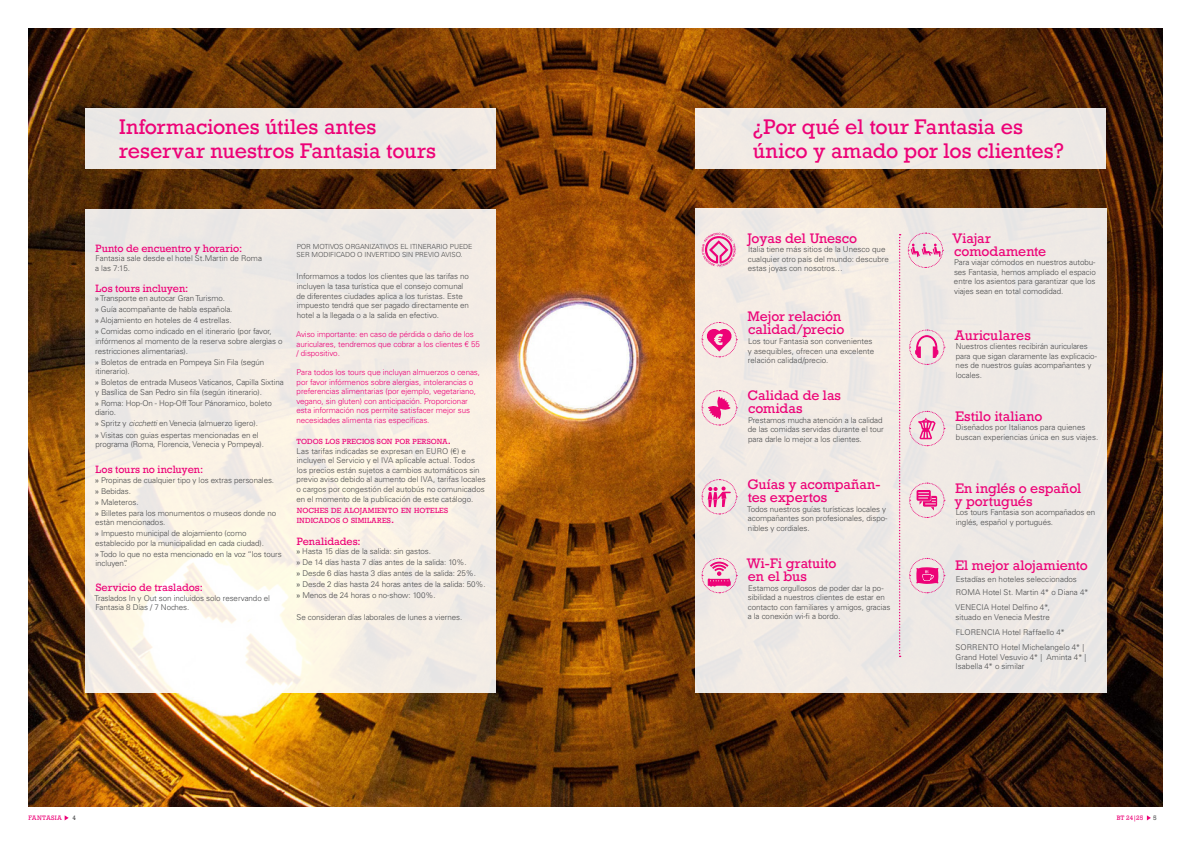
<style>
.page{position:relative;width:1191px;height:842px;background:#fff}
.page>*{position:absolute;margin:0;border:0;box-sizing:border-box;transform-origin:0 0}
.t1{font:19.9px/23.9px "Rockwell Nova";color:#ed0277}
.t2{font:13px/13px "Rockwell Nova";letter-spacing:-.005em;color:#ed0277}
.t3{font:10px "Rockwell Nova";color:#ed0277}
.t4{font:300 8px/9.6px "Univers LT Std";letter-spacing:-.01em;color:#4b4c4d}
.t5{font:300 8px/9.6px "Univers LT Std";letter-spacing:-.01em;color:#ed0277}
.t6{font:300 7px/8.4px "Univers LT Std";letter-spacing:-.01em;color:#4b4c4d}
.t7{font:7px/9.6px "Rockwell Nova";letter-spacing:.01em;color:#ed0277}
.t8{font:6px "Rockwell Nova";letter-spacing:.035em;color:#ed0277}
.t9{font:6px "Rockwell Nova";color:#4b4c4d}
.s1{font-weight:400}
.s2{font-style:italic}
.s3{font-size:10px}
</style>
<div class="page">
<svg style="left:65px;top:815px;width:4px;height:5px"></svg>
<svg style="left:1146px;top:815px;width:4px;height:5px"></svg>
<img style="left:28px;top:28px;width:1134px;height:779px">
<div style="left:695px;top:209px;width:411px;height:484px;background:#efe9e5"></div>
<div style="left:695px;top:108px;width:410px;height:61px;background:#efeae5"></div>
<div style="left:85px;top:108px;width:411px;height:61px;background:#eee9e5"></div>
<svg style="left:85px;top:209px;width:411px;height:484px;background:#f4eee7"></svg>
<svg style="left:909px;top:411px;width:36px;height:35px"></svg>
<svg style="left:909px;top:482px;width:36px;height:36px"></svg>
<svg style="left:701px;top:390px;width:36px;height:36px"></svg>
<svg style="left:701px;top:558px;width:36px;height:35px"></svg>
<svg style="left:907px;top:232px;width:36px;height:36px"></svg>
<svg style="left:701px;top:479px;width:36px;height:36px"></svg>
<svg style="left:899px;top:234px;width:1px;height:423px"></svg>
<svg style="left:701px;top:233px;width:34px;height:34px"></svg>
<svg style="left:909px;top:329px;width:36px;height:36px"></svg>
<svg style="left:701px;top:322px;width:36px;height:36px"></svg>
<svg style="left:909px;top:558px;width:36px;height:35px"></svg>
<p class="t1" style="left:119px;top:116px;width:318px">Informaciones útiles antes reservar nuestros Fantasia tours</p>
<p class="t1" style="left:753px;top:115px;width:312px">¿Por qué el tour Fantasia es único y amado por los clientes?</p>
<p class="t3" style="left:95px;top:242px;width:148px">Punto de encuentro y horario:</p>
<p class="t4" style="left:95px;top:253px;width:168px">Fantasia sale desde el hotel St.Martin de Roma a las 7:15.</p>
<p class="t3" style="left:95px;top:282px;width:94px">Los tours incluyen:</p>
<p class="t4" style="left:95px;top:294px;width:132px"><span class="s1">»</span>Transporte en autocar Gran Turismo.</p>
<p class="t4" style="left:95px;top:305px;width:139px"><span class="s1">»</span> Guía acompañante de habla española.</p>
<p class="t4" style="left:95px;top:316px;width:138px"><span class="s1">»</span> Alojamiento en hoteles de 4 estrellas.</p>
<p class="t4" style="left:95px;top:327px;width:189px"><span class="s1">»</span> Comidas como indicado en el itinerario (por favor, infórmenos al momento de la reserva sobre alergìas o restricciones alimentarias).</p>
<p class="t4" style="left:95px;top:357px;width:171px"><span class="s1">»</span> Boletos de entrada en Pompeya Sin Fila (según itinerario).</p>
<p class="t4" style="left:95px;top:378px;width:190px"><span class="s1">»</span> Boletos de entrada Museos Vaticanos, Capilla Sixtina y Basílica de San Pedro sin fila (según itinerario).</p>
<p class="t4" style="left:95px;top:398px;width:178px"><span class="s1">»</span> Roma: Hop-On - Hop-Off Tour Pánoramico, boleto diario.</p>
<p class="t4" style="left:95px;top:419px;width:165px"><span class="s1">»</span> Spritz y <span class="s2">cicchetti</span> en Venecia (almuerzo ligero).</p>
<p class="t4" style="left:95px;top:430px;width:171px"><span class="s1">»</span> Visitas con guias espertas mencionadas en el programa (Roma, Florencia, Venecia y Pompeya).</p>
<p class="t3" style="left:95px;top:463px;width:109px">Los tours no incluyen:</p>
<p class="t4" style="left:95px;top:475px;width:181px"><span class="s1">»</span> Propinas de cualquier tipo y los extras personales.</p>
<p class="t4" style="left:95px;top:486px;width:38px"><span class="s1">»</span> Bebidas.</p>
<p class="t4" style="left:95px;top:497px;width:45px"><span class="s1">»</span> Maleteros.</p>
<p class="t4" style="left:95px;top:508px;width:183px"><span class="s1">»</span> Billetes para los monumentos o museos donde no estàn mencionados.</p>
<p class="t4" style="left:95px;top:529px;width:171px"><span class="s1">»</span> Impuesto municipal de alojamiento (como establecido por la municipalidad en cada ciudad).</p>
<p class="t4" style="left:95px;top:549px;width:188px"><span class="s1">»</span>Todo lo que no esta mencionado en la voz “los tours incluyen”.</p>
<p class="t3" style="left:96px;top:581px;width:109px">Servicio de traslados:</p>
<p class="t4" style="left:95px;top:593px;width:177px">Traslados In y Out son incluidos solo reservando el<br>Fantasia 8 Días / 7 Noches.</p>
<p class="t6" style="left:297px;top:242px;width:177px">POR MOTIVOS ORGANIZATIVOS EL ITINERARIO PUEDE<br>SER MODIFICADO O INVERTIDO SIN PREVIO AVISO.</p>
<p class="t4" style="left:296px;top:272px;width:174px">Informamos a todos los clientes que las tarifas no incluyen la tasa turística que el consejo comunal de diferentes ciudades aplica a los turistas. Este impuesto tendrá que ser pagado directamente en hotel a la llegada o a la salida en efectivo.</p>
<p class="t5" style="left:296px;top:329px;width:185px">Aviso importante: en caso de pérdida o daño de los auriculares, tendremos que cobrar a los clientes € 55 / dispositivo.</p>
<p class="t5" style="left:296px;top:367px;width:185px">Para todos los tours que incluyan almuerzos o cenas, por favor infórmenos sobre alergias, intolerancias o preferencias alimentarias (por ejemplo, vegetariano, vegano, sin gluten) con anticipación. Proporcionar esta información nos permite satisfacer mejor sus necesidades alimenta rias específicas.</p>
<p class="t7" style="left:297px;top:437px;width:156px">TODOS LOS PRECIOS SON POR PERSONA<span class="s3">.</span></p>
<p class="t4" style="left:296px;top:446px;width:191px">Las tarifas indicadas se expresan en EURO (€) e incluyen el Servicio y el IVA aplicable actual. Todos los precios están sujetos a cambios automáticos sin previo aviso debido al aumento del IVA, tarifas locales o cargos por congestión del autobús no comunicados en el momento de la publicación de este catálogo.</p>
<p class="t7" style="left:297px;top:506px;width:153px">NOCHES DE ALOJAMIENTO EN HOTELES<br>INDICADOS O SIMILARES<span class="s3">.</span></p>
<p class="t3" style="left:297px;top:535px;width:66px">Penalidades:</p>
<p class="t4" style="left:296px;top:546px;width:136px"><span class="s1">»</span> Hasta 15 días de la salida: sin gastos.</p>
<p class="t4" style="left:296px;top:557px;width:172px"><span class="s1">»</span> De 14 días hasta 7 días antes de la salida: 10%.</p>
<p class="t4" style="left:296px;top:568px;width:181px"><span class="s1">»</span> Desde 6 días hasta 3 días antes de la salida: 25%.</p>
<p class="t4" style="left:296px;top:580px;width:191px"><span class="s1">»</span> Desde 2 días hasta 24 horas antes de la salida: 50%.</p>
<p class="t4" style="left:296px;top:591px;width:141px"><span class="s1">»</span> Menos de 24 horas o no-show: 100%.</p>
<p class="t4" style="left:296px;top:613px;width:167px">Se consideran días laborales de lunes a viernes.</p>
<p class="t2" style="left:747px;top:232px;width:111px">Joyas del Unesco</p>
<p class="t4" style="left:747px;top:245px;width:142px">Italia tiene más sitios de la Unesco que cualquier otro país del mundo: descubre estas joyas con nosotros…</p>
<p class="t2" style="left:747px;top:310px;width:98px">Mejor relación calidad/precio</p>
<p class="t4" style="left:748px;top:336px;width:128px">Los tour Fantasia son convenientes y asequibles, ofrecen una excelente relación calidad/precio.</p>
<p class="t2" style="left:747px;top:389px;width:95px">Calidad de las comidas</p>
<p class="t4" style="left:748px;top:415px;width:137px">Prestamos mucha atención a la calidad de las comidas servidas durante el tour para darle lo mejor a los clientes.</p>
<p class="t2" style="left:747px;top:478px;width:134px">Guías y acompañan&shy;tes expertos</p>
<p class="t4" style="left:747px;top:504px;width:142px">Todos nuestros guías turísticas locales y acompañantes son profesionales, dispo&shy;nibles y cordiales.</p>
<p class="t2" style="left:746px;top:557px;width:91px">Wi-Fi gratuito en el bus</p>
<p class="t4" style="left:748px;top:583px;width:144px">Estamos orgullosos de poder dar la po&shy;sibilidad a nuestros clientes de estar en contacto con familiares y amigos, gracias a la conexión wi-fi a bordo.</p>
<p class="t2" style="left:952px;top:232px;width:96px">Viajar comodamente</p>
<p class="t4" style="left:954px;top:258px;width:143px;text-align:justify">Para viajar cómodos en nuestros autobu&shy;ses Fantasia, hemos ampliado el espacio entre los asientos para garantizar que los viajes sean en total comodidad.</p>
<p class="t2" style="left:954px;top:329px;width:78px">Auriculares</p>
<p class="t4" style="left:955px;top:341px;width:143px">Nuestros clientes recibirán auriculares para que sigan claramente las explicacio&shy;nes de nuestros guías acompañantes y locales.</p>
<p class="t2" style="left:955px;top:410px;width:89px">Estilo italiano</p>
<p class="t4" style="left:955px;top:423px;width:144px">Diseñados por Italianos para quienes buscan experiencias única en sus viajes.</p>
<p class="t2" style="left:954px;top:482px;width:128px">En inglés o español y portugués</p>
<p class="t4" style="left:955px;top:508px;width:141px">Los tours Fantasia son acompañados en inglés, español y portugués.</p>
<p class="t2" style="left:955px;top:559px;width:134px">El mejor alojamiento</p>
<p class="t4" style="left:955px;top:575px;width:123px">Estadías en hoteles seleccionados</p>
<p class="t4" style="left:955px;top:587px;width:134px">ROMA Hotel St. Martin 4* o Diana 4*</p>
<p class="t4" style="left:955px;top:602px;width:96px">VENECIA Hotel Delfino 4*, situado en Venecia Mestre</p>
<p class="t4" style="left:955px;top:627px;width:111px">FLORENCIA Hotel Raffaello 4*</p>
<p class="t4" style="left:955px;top:643px;width:132px">SORRENTO Hotel Michelangelo 4* |<br>Grand Hotel Vesuvio 4* | Aminta 4* |<br>Isabella 4* o similar</p>
<p class="t8" style="left:28px;top:814px;width:35px">FANTASIA</p>
<p class="t9" style="left:73px;top:814px;width:5px">4</p>
<p class="t8" style="left:1116px;top:814px;width:28px">BT 24|25</p>
<p class="t9" style="left:1153px;top:814px;width:5px">5</p>
</div>
